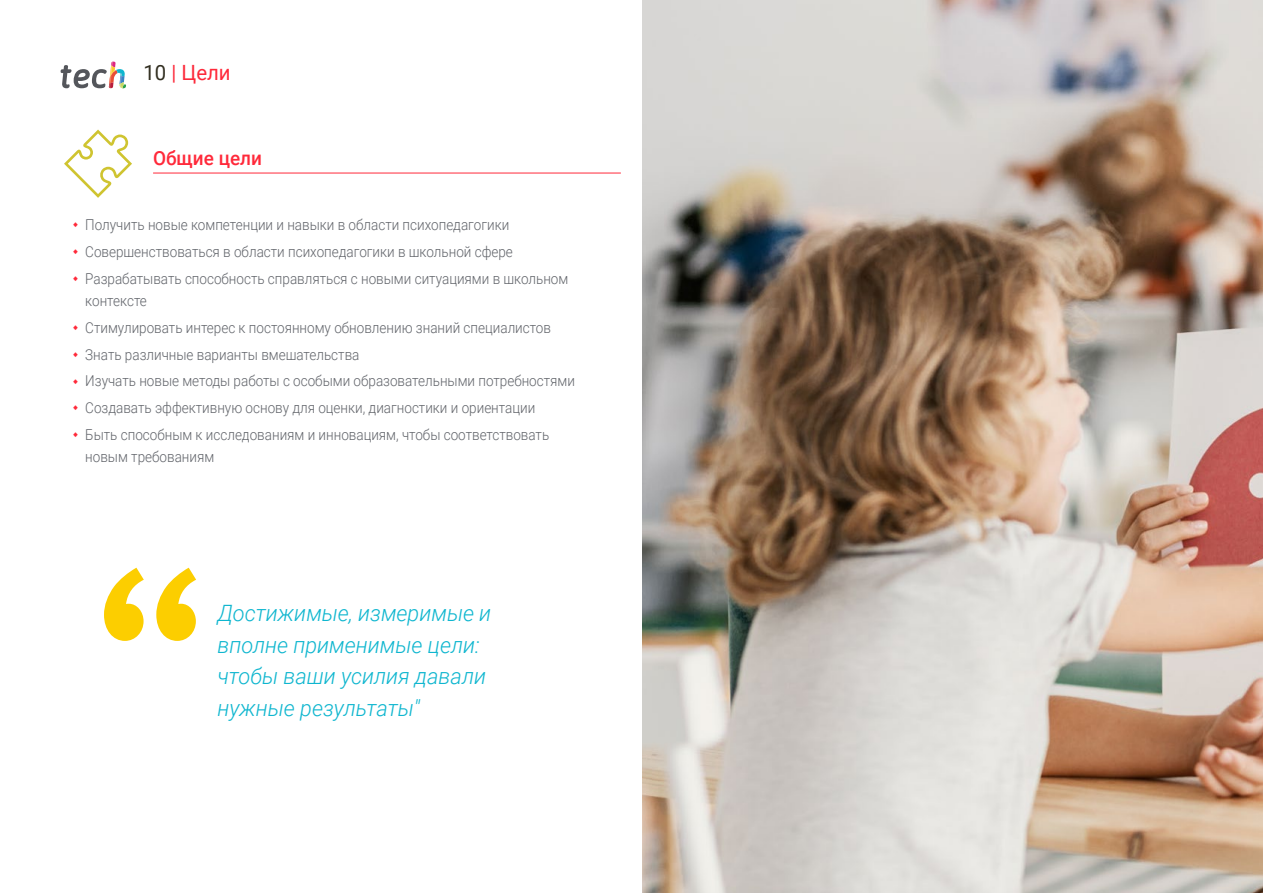
<style>
.page{position:relative;width:1263px;height:893px;background:#fff}
.page>*{position:absolute;margin:0;border:0;box-sizing:border-box;transform-origin:0 0}
.t1{font:italic 300 22.5px/31.5px "Roboto";color:#0fb6cf}
.t2{font:21px "Roboto";color:#fc2a3b}
.t3{font:500 19.5px "Roboto";color:#ff293a}
.t4{font:300 15px/26.7px "Roboto";color:#61646a;scale:.9 1}
.s1{color:#312e20}
.s2{color:#ff293a}
</style>
<div class="page">
<hr style="left:153px;top:173px;width:468px;height:1px;background:#ff293a">
<svg style="left:64px;top:130px;width:68px;height:68px"></svg>
<img style="left:642px;top:0;width:621px;height:893px">
<svg style="left:104px;top:568px;width:92px;height:73px"></svg>
<svg style="left:61px;top:62px;width:65px;height:27px"></svg>
<h2 class="t2" style="left:144px;top:57px;width:89px"><span class="s1">10</span> | Це<span class="s2">ли</span></h2>
<h3 class="t3" style="left:153px;top:144px;width:110px">Общие цели</h3>
<p class="t4" style="left:85px;top:211px;width:538px">Получить новые компетенции и навыки в области психопедагогики<br>Совершенствоваться в области психопедагогики в школьной сфере<br>Разрабатывать способность справляться с новыми ситуациями в школьном</p>
<p class="t4" style="left:85px;top:287px;width:546px">контексте<br>Стимулировать интерес к постоянному обновлению знаний специалистов Знать различные варианты вмешательства<br>Изучать новые методы работы с особыми образовательными потребностями Создавать эффективную основу для оценки, диагностики и ориентации<br>Быть способным к исследованиям и инновациям, чтобы соответствовать</p>
<p class="t4" style="left:85px;top:443px;width:145px">новым требованиям</p>
<h1 class="t1" style="left:217px;top:597px;width:275px">Достижимые, измеримые и вполне применимые цели: чтобы ваши усилия давали нужные результаты"</h1>
</div>
